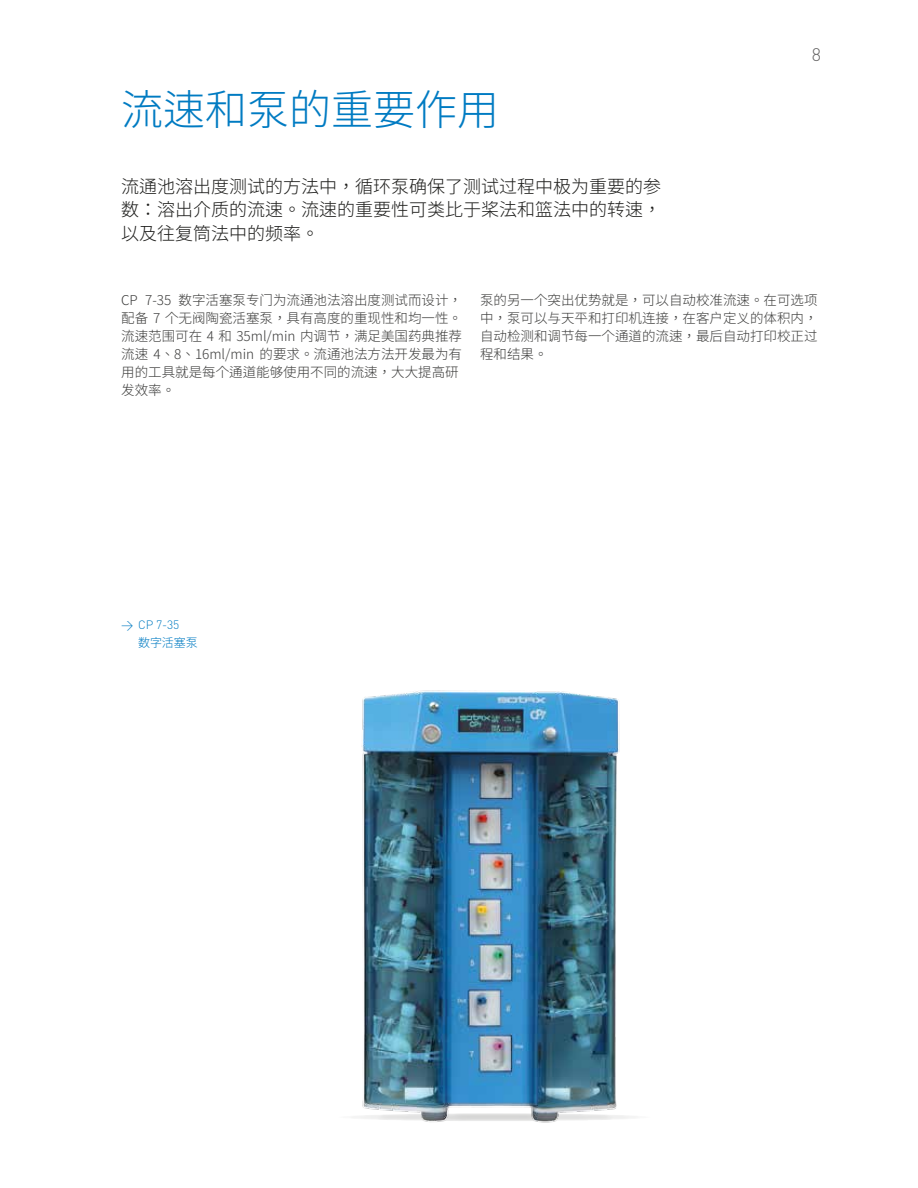
<style>
.page{position:relative;width:918px;height:1188px;background:#fff}
.page>*{position:absolute;margin:0;border:0;box-sizing:border-box;transform-origin:0 0}
.t1{font:300 42px "Gen Yo Gothic TW";color:#007bc2}
.t2{font:300 18px/23.2px "Gen Yo Gothic TW";color:#1d1d1b;text-align:justify}
.t3{font:300 18px "DINOT";color:#646363}
.t4{font:300 13.5px/18px "Gen Yo Gothic TW";color:#3c3c3b}
.t5{font:300 12px "DINOT";color:#007bc2}
.t6{font:300 12px "Gen Yo Gothic TW";letter-spacing:-.01em;color:#007bc2}
</style>
<div class="page">
<img style="left:352px;top:690px;width:284px;height:433px">
<h1 class="t1" style="left:121px;top:86px;width:379px">流速和泵的重要作用</h1>
<h2 class="t2" style="left:121px;top:175px;width:541px">流通池溶出度测试的方法中，循环泵确保了测试过程中极为重要的参数：溶出介质的流速。流速的重要性可类比于桨法和篮法中的转速，以及往复筒法中的频率。</h2>
<h2 class="t3" style="left:812px;top:41px;width:11px">8</h2>
<p class="t4" style="left:121px;top:292px;width:342px">CP 7-35 数字活塞泵专门为流通池法溶出度测试而设计，配备 7 个无阀陶瓷活塞泵，具有高度的重现性和均一性。流速范围可在 4 和 35ml/min 内调节，满足美国药典推荐流速 4、8、16ml/min 的要求。流通池法方法开发最为有用的工具就是每个通道能够使用不同的流速，大大提高研发效率。</p>
<p class="t4" style="left:480px;top:292px;width:339px;text-align:justify">泵的另一个突出优势就是，可以自动校准流速。在可选项中，泵可以与天平和打印机连接，在客户定义的体积内，自动检测和调节每一个通道的流速，最后自动打印校正过程和结果。</p>
<p class="t5" style="left:121px;top:616px;width:60px">→ CP 7-35</p>
<p class="t6" style="left:138px;top:636px;width:61px">数字活塞泵</p>
</div>
